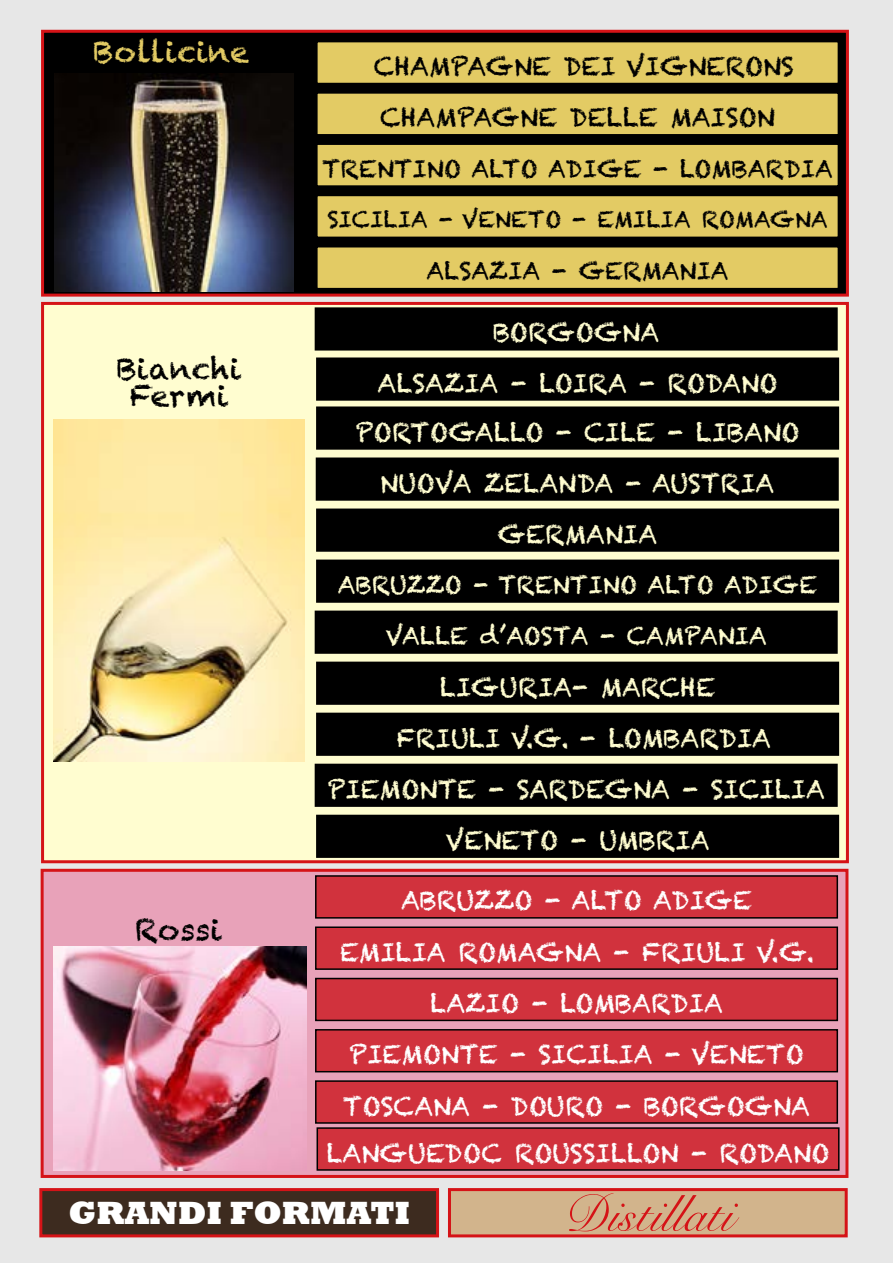
<style>
.page{position:relative;width:893px;height:1263px;background:#e7e7e7}
.page>*{position:absolute;margin:0;border:0;box-sizing:border-box;transform-origin:0 0}
.t1{font:51px "Snell Roundhand";color:#d51317}
.t2{font:800 33px "Rockwell";color:#fff}
.t3{font:30px/27px "Chalkduster";color:#000;text-align:center}
.t4{font:30px "Chalkduster";letter-spacing:.01em;color:#e3cb64}
.t5{font:25.5px/49.1px "Chalkduster";color:#fffdd0;text-align:center}
.t6{font:25.5px/51.3px "Chalkduster";color:#fff;text-align:center}
.t7{font:25.5px/51.3px "Chalkduster";color:#000}
.t8{font:24px "Chalkduster";color:#fffdd0}
.t9{font:24px "Chalkduster";color:#000}
.t10{font:22.5px "Chalkduster";color:#000}
</style>
<div class="page">
<div style="left:43px;top:31px;width:804px;height:264px;background:#000"></div>
<div style="left:41px;top:30px;width:808px;height:267px;border:3px solid #d51317"></div>
<div style="left:41px;top:302px;width:808px;height:561px;background:#fffdd0;border:3px solid #d51317"></div>
<div style="left:41px;top:869px;width:807px;height:309px;background:#e8a2b9;border:3px solid #d51317"></div>
<div style="left:315px;top:611px;width:522px;height:42px;background:#000"></div>
<div style="left:315px;top:611px;width:523px;height:43px;border:2px solid #000"></div>
<div style="left:317px;top:42px;width:521px;height:42px;background:#e3cb64"></div>
<div style="left:316px;top:41px;width:523px;height:43px;border:2px solid #000"></div>
<div style="left:317px;top:93px;width:521px;height:42px;background:#e3cb64"></div>
<div style="left:316px;top:92px;width:523px;height:44px;border:2px solid #000"></div>
<div style="left:317px;top:144px;width:521px;height:42px;background:#e3cb64"></div>
<div style="left:316px;top:143px;width:523px;height:44px;border:2px solid #000"></div>
<div style="left:317px;top:195px;width:521px;height:42px;background:#e3cb64"></div>
<div style="left:316px;top:195px;width:523px;height:43px;border:2px solid #000"></div>
<div style="left:317px;top:247px;width:521px;height:42px;background:#e3cb64"></div>
<div style="left:316px;top:246px;width:523px;height:43px;border:2px solid #000"></div>
<div style="left:315px;top:764px;width:522px;height:42px;background:#000"></div>
<div style="left:315px;top:764px;width:523px;height:43px;border:2px solid #000"></div>
<div style="left:316px;top:876px;width:521px;height:42px;background:#d1323d"></div>
<div style="left:315px;top:875px;width:523px;height:43px;border:2px solid #000"></div>
<div style="left:316px;top:927px;width:521px;height:42px;background:#d1323d"></div>
<div style="left:315px;top:926px;width:523px;height:44px;border:2px solid #000"></div>
<div style="left:316px;top:978px;width:521px;height:42px;background:#d1323d"></div>
<div style="left:315px;top:978px;width:523px;height:43px;border:2px solid #000"></div>
<div style="left:316px;top:1081px;width:521px;height:42px;background:#d1323d"></div>
<div style="left:315px;top:1080px;width:523px;height:44px;border:2px solid #000"></div>
<div style="left:317px;top:815px;width:521px;height:42px;background:#000"></div>
<div style="left:316px;top:815px;width:523px;height:43px;border:2px solid #000"></div>
<div style="left:317px;top:358px;width:521px;height:42px;background:#000"></div>
<div style="left:316px;top:357px;width:523px;height:44px;border:2px solid #000"></div>
<div style="left:317px;top:407px;width:521px;height:42px;background:#000"></div>
<div style="left:316px;top:406px;width:523px;height:44px;border:2px solid #000"></div>
<div style="left:317px;top:560px;width:521px;height:42px;background:#000"></div>
<div style="left:316px;top:560px;width:523px;height:43px;border:2px solid #000"></div>
<div style="left:317px;top:713px;width:521px;height:42px;background:#000"></div>
<div style="left:316px;top:713px;width:523px;height:43px;border:2px solid #000"></div>
<div style="left:317px;top:509px;width:521px;height:42px;background:#000"></div>
<div style="left:316px;top:508px;width:523px;height:44px;border:2px solid #000"></div>
<img style="left:55px;top:73px;width:239px;height:218px">
<img style="left:53px;top:946px;width:253px;height:225px">
<img style="left:54px;top:420px;width:250px;height:342px">
<svg style="left:38px;top:1186px;width:811px;height:53px;background:#986d59"></svg>
<div style="left:317px;top:662px;width:521px;height:42px;background:#000"></div>
<div style="left:316px;top:662px;width:523px;height:43px;border:2px solid #000"></div>
<div style="left:316px;top:1030px;width:521px;height:42px;background:#d1323d"></div>
<div style="left:315px;top:1029px;width:523px;height:43px;border:2px solid #000"></div>
<div style="left:316px;top:458px;width:522px;height:42px;background:#000"></div>
<div style="left:316px;top:457px;width:523px;height:44px;border:2px solid #000"></div>
<div style="left:315px;top:308px;width:522px;height:42px;background:#000"></div>
<div style="left:315px;top:307px;width:523px;height:44px;border:2px solid #000"></div>
<div style="left:317px;top:1128px;width:522px;height:42px;background:#d1323d"></div>
<div style="left:317px;top:1127px;width:523px;height:44px;border:2px solid #000"></div>
<p class="t4" style="left:93px;top:34px;width:157px">Bollicine</p>
<p class="t3" style="left:117px;top:355px;width:126px">Bianchi<br>Fermi</p>
<p class="t3" style="left:135px;top:916px;width:89px">Rossi</p>
<p class="t7" style="left:374px;top:41px;width:422px">CHAMPAGNE DEI VIGNERONS<br>CHAMPAGNE DELLE MAISON</p>
<p class="t9" style="left:322px;top:155px;width:512px">TRENTINO ALTO ADIGE - LOMBARDIA</p>
<p class="t10" style="left:327px;top:206px;width:502px">SICILIA - VENETO - EMILIA ROMAGNA</p>
<p class="t9" style="left:426px;top:257px;width:304px">ALSAZIA - GERMANIA</p>
<p class="t5" style="left:493px;top:308px;width:168px">BORGOGNA</p>
<p class="t5" style="left:355px;top:358px;width:446px">ALSAZIA - LOIRA - RODANO<br>PORTOGALLO - CILE - LIBANO</p>
<p class="t5" style="left:380px;top:458px;width:396px">NUOVA ZELANDA - AUSTRIA</p>
<p class="t5" style="left:498px;top:509px;width:161px">GERMANIA</p>
<p class="t8" style="left:338px;top:571px;width:481px">ABRUZZO - TRENTINO ALTO ADIGE</p>
<p class="t8" style="left:385px;top:622px;width:383px">VALLE d’AOSTA - CAMPANIA</p>
<p class="t5" style="left:440px;top:662px;width:277px">LIGURIA- MARCHE</p>
<p class="t5" style="left:397px;top:713px;width:376px">FRIULI V.G. - LOMBARDIA</p>
<p class="t5" style="left:327px;top:764px;width:499px">PIEMONTE - SARDEGNA - SICILIA</p>
<p class="t5" style="left:446px;top:815px;width:266px">VENETO - UMBRIA</p>
<p class="t6" style="left:340px;top:875px;width:476px">ABRUZZO - ALTO ADIGE<br>EMILIA ROMAGNA - FRIULI V.G.<br>LAZIO - LOMBARDIA</p>
<p class="t6" style="left:349px;top:1029px;width:456px">PIEMONTE - SICILIA - VENETO</p>
<p class="t6" style="left:343px;top:1080px;width:469px">TOSCANA - DOURO - BORGOGNA</p>
<p class="t6" style="left:326px;top:1127px;width:505px">LANGUEDOC ROUSSILLON - RODANO</p>
<p class="t2" style="left:68px;top:1194px;width:343px">GRANDI FORMATI</p>
<h1 class="t1" style="left:563px;top:1173px;width:171px">Distillati</h1>
</div>
